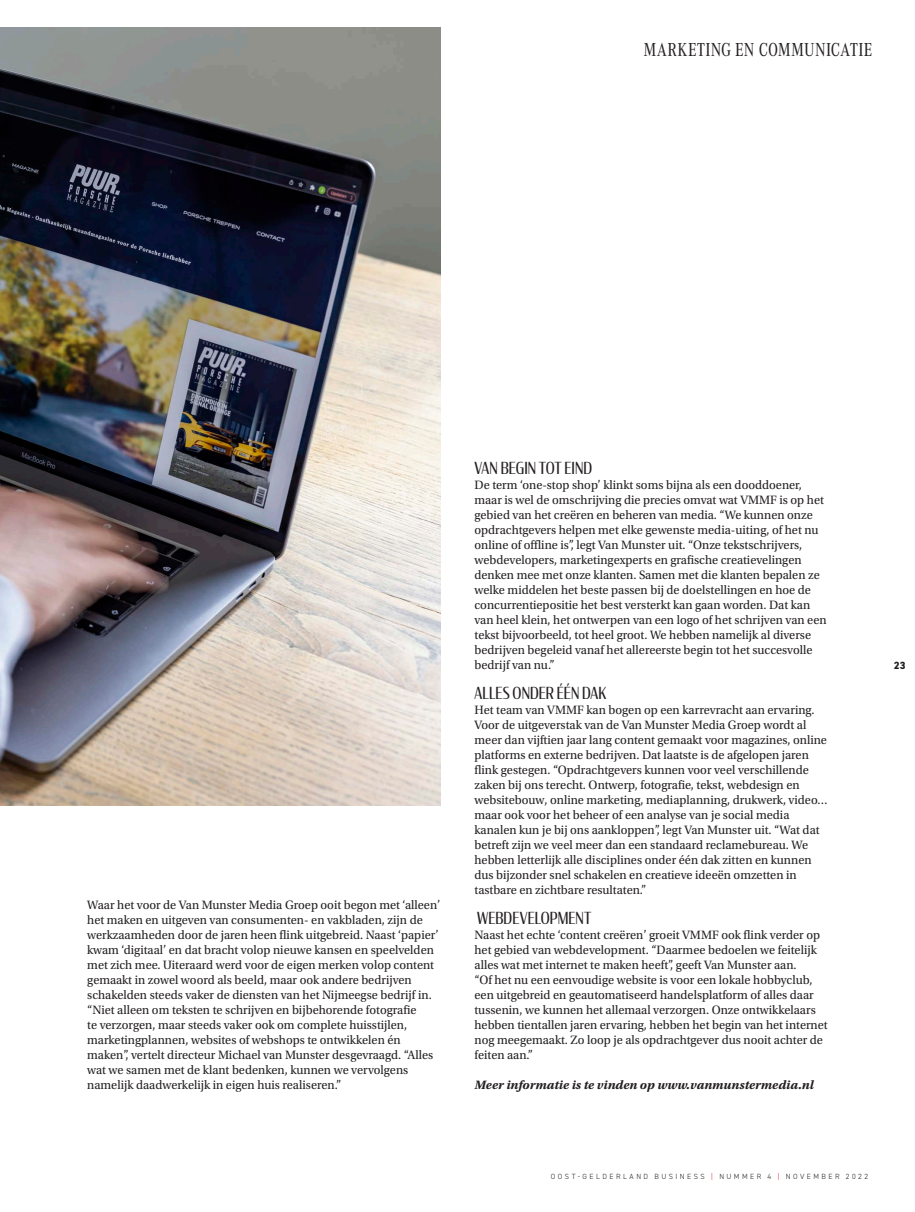
<style>
.page{position:relative;width:915px;height:1212px;background:#fff}
.page>*{position:absolute;margin:0;border:0;box-sizing:border-box;transform-origin:0 0}
.t1{font:19.5px "Corporate A Cond Pro";letter-spacing:.01em;color:#231f20}
.t2{font:16.5px "Condor Cond";letter-spacing:.005em;color:#231f20}
.t3{font:12.75px/15px "Utopia Std";color:#231f20}
.t4{font:italic 700 12.75px "Utopia Std";color:#231f20}
.t5{font:800 10.5px "DIN2014";color:#231f20}
.t6{font:300 7.5px "DIN2014";letter-spacing:.33em;color:#231f20}
.s1{color:#d81c23}
</style>
<div class="page">
<img style="left:0;top:28px;width:440px;height:777px">
<h1 class="t1" style="left:643px;top:36px;width:230px">MARKETING EN COMMUNICATIE</h1>
<p class="t3" style="left:87px;top:898px;width:354px">Waar het voor de Van Munster Media Groep ooit begon met ‘alleen’ het maken en uitgeven van consumenten- en vakbladen, zijn de werkzaamheden door de jaren heen flink uitgebreid. Naast ‘papier’ kwam ‘digitaal’ en dat bracht volop nieuwe kansen en speelvelden met zich mee. Uiteraard werd voor de eigen merken volop content gemaakt in zowel woord als beeld, maar ook andere bedrijven schakelden steeds vaker de diensten van het Nijmeegse bedrijf in. “Niet alleen om teksten te schrijven en bijbehorende fotografie<br>te verzorgen, maar steeds vaker ook om complete huisstijlen, marketingplannen, websites of webshops te ontwikkelen én maken”, vertelt directeur Michael van Munster desgevraagd. “Alles wat we samen met de klant bedenken, kunnen we vervolgens namelijk daadwerkelijk in eigen huis realiseren.”</p>
<p class="t2" style="left:474px;top:458px;width:119px">VAN BEGIN TOT EIND</p>
<p class="t3" style="left:474px;top:478px;width:353px">De term ‘one-stop shop’ klinkt soms bijna als een dooddoener, maar is wel de omschrijving die precies omvat wat VMMF is op het gebied van het creëren en beheren van media. “We kunnen onze opdrachtgevers helpen met elke gewenste media-uiting, of het nu online of offline is”, legt Van Munster uit. “Onze tekstschrijvers, webdevelopers, marketingexperts en grafische creatievelingen denken mee met onze klanten. Samen met die klanten bepalen ze welke middelen het beste passen bij de doelstellingen en hoe de concurrentiepositie het best versterkt kan gaan worden. Dat kan van heel klein, het ontwerpen van een logo of het schrijven van een tekst bijvoorbeeld, tot heel groot. We hebben namelijk al diverse bedrijven begeleid vanaf het allereerste begin tot het succesvolle bedrijf van nu.”</p>
<p class="t2" style="left:474px;top:683px;width:133px">ALLES ONDER ÉÉN DAK</p>
<p class="t3" style="left:474px;top:703px;width:354px">Het team van VMMF kan bogen op een karrevracht aan ervaring.<br>Voor de uitgeverstak van de Van Munster Media Groep wordt al meer dan vijftien jaar lang content gemaakt voor magazines, online platforms en externe bedrijven. Dat laatste is de afgelopen jaren flink gestegen. “Opdrachtgevers kunnen voor veel verschillende zaken bij ons terecht. Ontwerp, fotografie, tekst, webdesign en websitebouw, online marketing, mediaplanning, drukwerk, video… maar ook voor het beheer of een analyse van je social media kanalen kun je bij ons aankloppen”, legt Van Munster uit. “Wat dat betreft zijn we veel meer dan een standaard reclamebureau. We hebben letterlijk alle disciplines onder één dak zitten en kunnen dus bijzonder snel schakelen en creatieve ideeën omzetten in tastbare en zichtbare resultaten.”</p>
<p class="t2" style="left:477px;top:908px;width:116px">WEBDEVELOPMENT</p>
<p class="t3" style="left:474px;top:928px;width:354px">Naast het echte ‘content creëren’ groeit VMMF ook flink verder op het gebied van webdevelopment. “Daarmee bedoelen we feitelijk alles wat met internet te maken heeft”, geeft Van Munster aan.<br>“Of het nu een eenvoudige website is voor een lokale hobbyclub, een uitgebreid en geautomatiseerd handelsplatform of alles daar tussenin, we kunnen het allemaal verzorgen. Onze ontwikkelaars hebben tientallen jaren ervaring, hebben het begin van het internet nog meegemaakt. Zo loop je als opdrachtgever dus nooit achter de feiten aan.”</p>
<p class="t4" style="left:474px;top:1077px;width:341px">Meer informatie is te vinden op www.vanmunstermedia.nl</p>
<p class="t5" style="left:893px;top:658px;width:13px">23</p>
<p class="t6" style="left:550px;top:1172px;width:318px">OOST-GELDERLAND BUSINESS <span class="s1">|</span> NUMMER 4 <span class="s1">|</span> NOVEMBER 2022</p>
</div>
